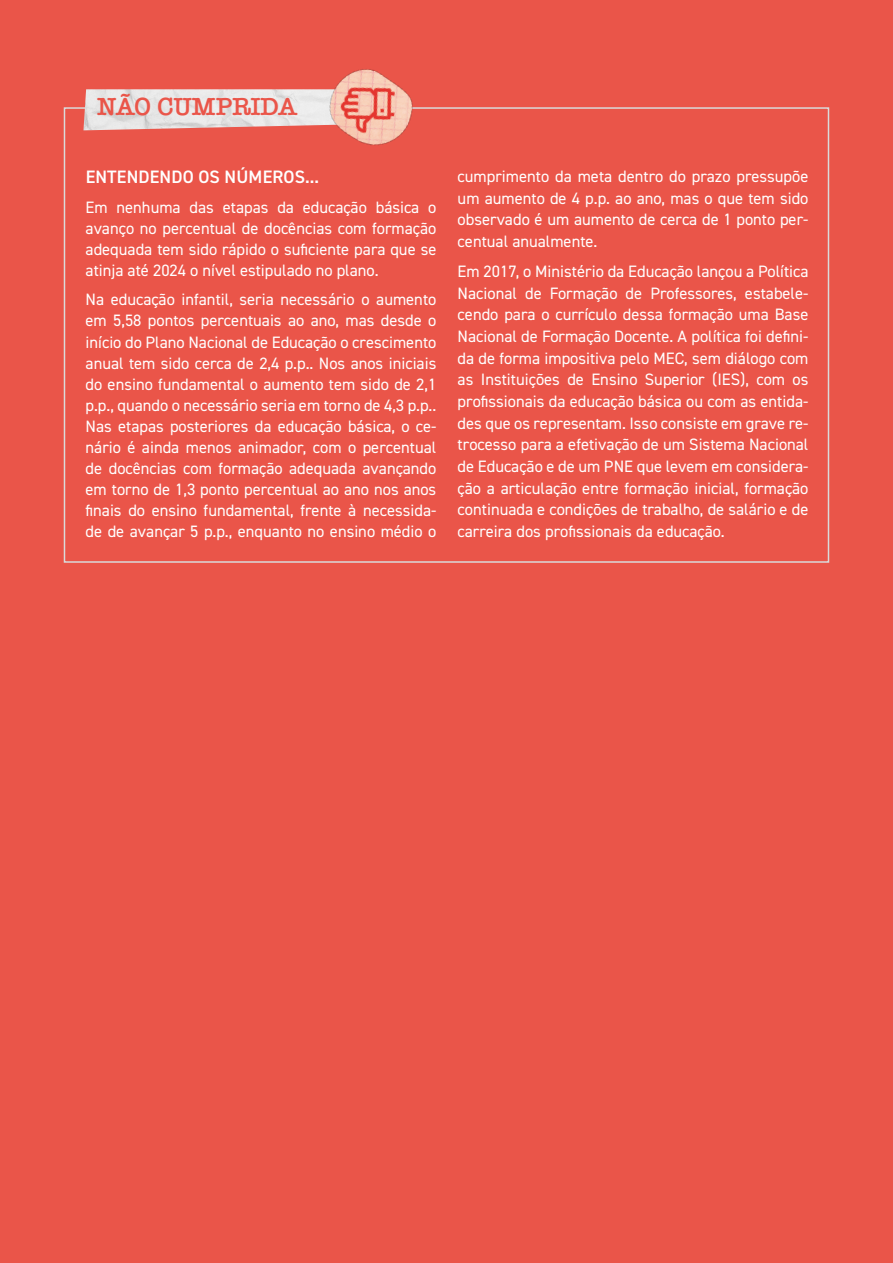
<style>
.page{position:relative;width:893px;height:1263px;background:#ea5549}
.page>*{position:absolute;margin:0;border:0;box-sizing:border-box;transform-origin:0 0}
.t1{font:600 25.5px "American Typewriter";color:#ea5549}
.t2{font:600 18px "DIN2014";letter-spacing:.01em;color:#fff}
.t3{font:16.5px/21.6px "DIN2014";color:#fff;text-align:justify}
</style>
<div class="page">
<img style="left:83px;top:89px;width:234px;height:41px">
<img style="left:317px;top:69px;width:109px;height:77px">
<h1 class="t1" style="left:97px;top:87px;width:202px">NÃO CUMPRIDA</h1>
<p class="t2" style="left:86px;top:165px;width:235px">ENTENDENDO OS NÚMEROS...</p>
<p class="t3" style="left:86px;top:196px;width:352px;line-height:21px">Em nenhuma das etapas da educação básica o avanço no percentual de docências com formação adequada tem sido rápido o suficiente para que se atinja até 2024 o nível estipulado no plano.</p>
<p class="t3" style="left:86px;top:289px;width:352px;line-height:21px">Na educação infantil, seria necessário o aumento em 5,58 pontos percentuais ao ano, mas desde o início do Plano Nacional de Educação o crescimento anual tem sido cerca de 2,4 p.p.. Nos anos iniciais do ensino fundamental o aumento tem sido de 2,1 p.p., quando o necessário seria em torno de 4,3 p.p..<br>Nas etapas posteriores da educação básica, o ce&shy;nário é ainda menos animador, com o percentual de docências com formação adequada avançando em torno de 1,3 ponto percentual ao ano nos anos finais do ensino fundamental, frente à necessida&shy;de de avançar 5 p.p., enquanto no ensino médio o</p>
<p class="t3" style="left:458px;top:165px;width:352px">cumprimento da meta dentro do prazo pressupõe um aumento de 4 p.p. ao ano, mas o que tem sido observado é um aumento de cerca de 1 ponto per&shy;centual anualmente.</p>
<p class="t3" style="left:458px;top:260px;width:352px">Em 2017, o Ministério da Educação lançou a Política Nacional de Formação de Professores, estabele&shy;cendo para o currículo dessa formação uma Base Nacional de Formação Docente. A política foi defini&shy;da de forma impositiva pelo MEC, sem diálogo com as Instituições de Ensino Superior (IES), com os profissionais da educação básica ou com as entida&shy;des que os representam. Isso consiste em grave re&shy;trocesso para a efetivação de um Sistema Nacional de Educação e de um PNE que levem em considera&shy;ção a articulação entre formação inicial, formação continuada e condições de trabalho, de salário e de carreira dos profissionais da educação.</p>
</div>
